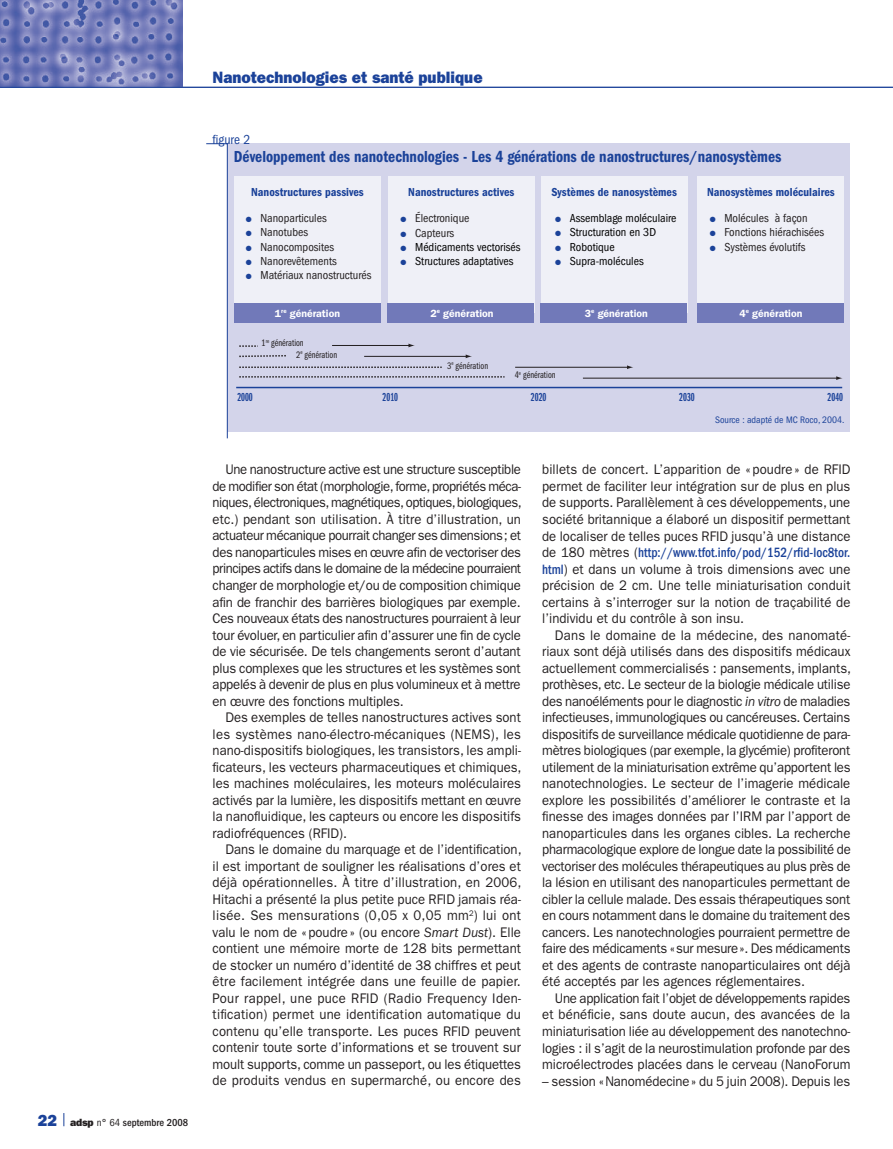
<style>
.page{position:relative;width:893px;height:1149px;background:#fff}
.page>*{position:absolute;margin:0;border:0;box-sizing:border-box;transform-origin:0 0}
.t1{font:16.5px "ITC Franklin Gothic Std Dm Cd";color:#1b4299;scale:.94 1}
.t2{font:16.5px "ITC Franklin Gothic Std Hvy";color:#1b4299;scale:.94 1}
.t3{font:13.95px/16.5px "ITC Franklin Gothic Std";color:#231f20;text-align:justify;scale:.94 1}
.t4{font:condensed 13.5px "ITC Franklin Gothic Std";color:#1b4299}
.t5{font:condensed 12px "ITC Franklin Gothic Std";color:#231f20}
.t6{font:condensed 12px "ITC Franklin Gothic Std";color:#000}
.t7{font:12px "ITC Franklin Gothic Std Dm Cd";color:#1b4299}
.t8{font:12px "ITC Franklin Gothic Std Dm X Cp";color:#1b4299}
.t9{font:600 10.5px "ITC Franklin Gothic Std";color:#fff}
.t10{font:500 condensed 10.5px "ITC Franklin Gothic Std";color:#231f20}
.t11{font:9.75px "ITC Franklin Gothic Std Bk Cp";color:#231f20}
.t12{font:condensed 9.75px "ITC Franklin Gothic Std";color:#1b4299}
.s1{font-family:"ITC Franklin Gothic Std Hvy";font-weight:400;font-stretch:normal;font-size:16.2px;color:#1b4299}
.s2{font-family:"ITC Franklin Gothic Std Hvy";font-weight:400;font-stretch:normal}
.s3{font-weight:400}
.s4{color:#1b4299}
.s5{font-style:italic}
.s6{font-weight:500;font-stretch:condensed;color:#1b4299}
</style>
<div class="page">
<svg style="left:64px;top:1113px;width:1px;height:12px"></svg>
<img style="left:0;top:0;width:183px;height:87px">
<hr style="left:0;top:87px;width:893px;height:1px;background:#1b4299">
<div style="left:227px;top:143px;width:623px;height:289px;background:#d3d4ea"></div>
<svg style="left:206px;top:143px;width:22px;height:295px"></svg>
<div style="left:234px;top:176px;width:147px;height:137px;background:#eff0f7"></div>
<div style="left:388px;top:176px;width:146px;height:137px;background:#eff0f7"></div>
<div style="left:541px;top:176px;width:146px;height:137px;background:#eff0f7"></div>
<div style="left:698px;top:176px;width:146px;height:137px;background:#eff0f7"></div>
<div style="left:234px;top:303px;width:146px;height:19px;background:#7179b9"></div>
<div style="left:388px;top:303px;width:146px;height:19px;background:#7179b9"></div>
<div style="left:541px;top:303px;width:146px;height:19px;background:#7179b9"></div>
<div style="left:697px;top:303px;width:147px;height:19px;background:#7179b9"></div>
<hr style="left:236px;top:386px;width:606px;height:2px;background:#1b4299">
<svg style="left:239px;top:343px;width:266px;height:35px"></svg>
<hr style="left:515px;top:367px;width:113px;height:1px;background:#231f20">
<svg style="left:627px;top:365px;width:6px;height:4px"></svg>
<hr style="left:583px;top:377px;width:254px;height:1px;background:#231f20">
<svg style="left:836px;top:376px;width:7px;height:4px"></svg>
<p class="t10" style="left:38px;top:1115px;width:152px"><span class="s1">22</span> <span class="s2">adsp</span> <span class="s3">n° 64</span> septembre 2008</p>
<p class="t2" style="left:213px;top:68px;width:289px">Nanotechnologies et santé publique</p>
<p class="t4" style="left:213px;top:131px;width:39px">figure 2</p>
<p class="t1" style="left:234px;top:147px;width:584px">Développement des nanotechnologies - Les 4 générations de nanostructures/nanosystèmes</p>
<p class="t7" style="left:251px;top:185px;width:114px">Nanostructures passives</p>
<p class="t7" style="left:408px;top:185px;width:108px">Nanostructures actives</p>
<p class="t7" style="left:551px;top:185px;width:127px">Systèmes de nanosystèmes</p>
<p class="t7" style="left:707px;top:185px;width:129px">Nanosystèmes moléculaires</p>
<p class="t5" style="left:246px;top:211px;width:82px"><span class="s4">●</span> Nanoparticules</p>
<p class="t5" style="left:246px;top:225px;width:64px"><span class="s4">●</span> Nanotubes</p>
<p class="t5" style="left:246px;top:240px;width:90px"><span class="s4">●</span> Nanocomposites</p>
<p class="t5" style="left:246px;top:254px;width:93px"><span class="s4">●</span> Nanorevêtements</p>
<p class="t5" style="left:246px;top:268px;width:127px"><span class="s4">●</span> Matériaux nanostructurés</p>
<p class="t5" style="left:400px;top:211px;width:71px"><span class="s4">●</span> Électronique</p>
<p class="t5" style="left:400px;top:226px;width:55px"><span class="s4">●</span> Capteurs</p>
<p class="t6" style="left:400px;top:240px;width:122px"><span class="s4">●</span> Médicaments vectorisés</p>
<p class="t6" style="left:400px;top:254px;width:115px"><span class="s4">●</span> Structures adaptatives</p>
<p class="t6" style="left:555px;top:211px;width:123px"><span class="s4">●</span> Assemblage moléculaire</p>
<p class="t6" style="left:555px;top:225px;width:102px"><span class="s4">●</span> Structuration en 3D</p>
<p class="t6" style="left:555px;top:240px;width:61px"><span class="s4">●</span> Robotique</p>
<p class="t6" style="left:555px;top:254px;width:90px"><span class="s4">●</span> Supra-molécules</p>
<p class="t5" style="left:710px;top:211px;width:99px"><span class="s4">●</span> Molécules à façon</p>
<p class="t5" style="left:710px;top:225px;width:116px"><span class="s4">●</span> Fonctions hiérachisées</p>
<p class="t5" style="left:710px;top:240px;width:97px"><span class="s4">●</span> Systèmes évolutifs</p>
<p class="t9" style="left:275px;top:306px;width:67px">1<sup>re</sup> génération</p>
<p class="t11" style="left:262px;top:337px;width:44px">1<sup>re</sup> génération</p>
<p class="t11" style="left:296px;top:349px;width:42px">2<sup>e</sup> génération</p>
<p class="t9" style="left:430px;top:306px;width:64px">2<sup>e</sup> génération</p>
<p class="t11" style="left:447px;top:360px;width:42px">3<sup>e</sup> génération</p>
<p class="t11" style="left:515px;top:369px;width:42px">4<sup>e</sup> génération</p>
<p class="t9" style="left:585px;top:306px;width:64px">3<sup>e</sup> génération</p>
<p class="t9" style="left:739px;top:306px;width:64px">4<sup>e</sup> génération</p>
<p class="t8" style="left:237px;top:390px;width:17px">2000</p>
<p class="t8" style="left:383px;top:390px;width:17px">2010</p>
<p class="t8" style="left:531px;top:390px;width:17px">2020</p>
<p class="t8" style="left:679px;top:390px;width:17px">2030</p>
<p class="t8" style="left:827px;top:390px;width:17px">2040</p>
<p class="t12" style="left:715px;top:414px;width:131px">Source : adapté de MC Roco, 2004.</p>
<p class="t3" style="left:213px;top:461px;width:330px;text-indent:13px">Une nanostructure active est une structure susceptible de modifier son état (morphologie, forme, propriétés méca&shy;niques, électroniques, magnétiques, optiques, biologiques, etc.) pendant son utilisation. À titre d’illustration, un actuateur mécanique pourrait changer ses dimensions; et des nanoparticules mises en œuvre afin de vectoriser des principes actifs dans le domaine de la médecine pourraient changer de morphologie et/ou de composition chimique afin de franchir des barrières biologiques par exemple.<br>Ces nouveaux états des nanostructures pourraient à leur tour évoluer, en particulier afin d’assurer une fin de cycle de vie sécurisée. De tels changements seront d’autant plus complexes que les structures et les systèmes sont appelés à devenir de plus en plus volumineux et à mettre en œuvre des fonctions multiples.</p>
<p class="t3" style="left:213px;top:709px;width:330px;text-indent:13px">Des exemples de telles nanostructures actives sont les systèmes nano-électro-mécaniques (NEMS), les nano-dispositifs biologiques, les transistors, les ampli&shy;ficateurs, les vecteurs pharmaceutiques et chimiques, les machines moléculaires, les moteurs moléculaires activés par la lumière, les dispositifs mettant en œuvre la nanofluidique, les capteurs ou encore les dispositifs radiofréquences (RFID).</p>
<p class="t3" style="left:213px;top:841px;width:330px;text-indent:13px">Dans le domaine du marquage et de l’identification, il est important de souligner les réalisations d’ores et déjà opérationnelles. À titre d’illustration, en 2006, Hitachi a présenté la plus petite puce RFID jamais réa&shy;lisée. Ses mensurations (0,05 x 0,05 mm<sup>2</sup>) lui ont valu le nom de «poudre» (ou encore <span class="s5">Smart Dust</span>). Elle contient une mémoire morte de 128 bits permettant de stocker un numéro d’identité de 38 chiffres et peut être facilement intégrée dans une feuille de papier.<br>Pour rappel, une puce RFID (Radio Frequency Iden&shy;tification) permet une identification automatique du contenu qu’elle transporte. Les puces RFID peuvent contenir toute sorte d’informations et se trouvent sur moult supports, comme un passeport, ou les étiquettes de produits vendus en supermarché, ou encore des</p>
<p class="t3" style="left:542px;top:461px;width:330px">billets de concert. L’apparition de «poudre » de RFID permet de faciliter leur intégration sur de plus en plus de supports. Parallèlement à ces développements, une société britannique a élaboré un dispositif permettant de localiser de telles puces RFID jusqu’à une distance de 180 mètres (<span class="s6">http://www.tfot.info/pod/152/rfid-loc8tor. html</span>) et dans un volume à trois dimensions avec une précision de 2 cm. Une telle miniaturisation conduit certains à s’interroger sur la notion de traçabilité de l’individu et du contrôle à son insu.</p>
<p class="t3" style="left:542px;top:626px;width:330px;text-indent:13px">Dans le domaine de la médecine, des nanomaté&shy;riaux sont déjà utilisés dans des dispositifs médicaux actuellement commercialisés : pansements, implants, prothèses, etc. Le secteur de la biologie médicale utilise des nanoéléments pour le diagnostic <span class="s5">in vitro</span> de maladies infectieuses, immunologiques ou cancéreuses. Certains dispositifs de surveillance médicale quotidienne de para&shy;mètres biologiques (par exemple, la glycémie) profiteront utilement de la miniaturisation extrême qu’apportent les nanotechnologies. Le secteur de l’imagerie médicale explore les possibilités d’améliorer le contraste et la finesse des images données par l’IRM par l’apport de nanoparticules dans les organes cibles. La recherche pharmacologique explore de longue date la possibilité de vectoriser des molécules thérapeutiques au plus près de la lésion en utilisant des nanoparticules permettant de cibler la cellule malade. Des essais thérapeutiques sont en cours notamment dans le domaine du traitement des cancers. Les nanotechnologies pourraient permettre de faire des médicaments «sur mesure». Des médicaments et des agents de contraste nanoparticulaires ont déjà été acceptés par les agences réglementaires.</p>
<p class="t3" style="left:542px;top:989px;width:329px;text-indent:13px">Une application fait l’objet de développements rapides et bénéficie, sans doute aucun, des avancées de la miniaturisation liée au développement des nanotechno&shy;logies : il s’agit de la neurostimulation profonde par des microélectrodes placées dans le cerveau (NanoForum</p>
<p class="t3" style="left:542px;top:1072px;width:329px">– session «Nanomédecine» du 5 juin 2008). Depuis les</p>
</div>
